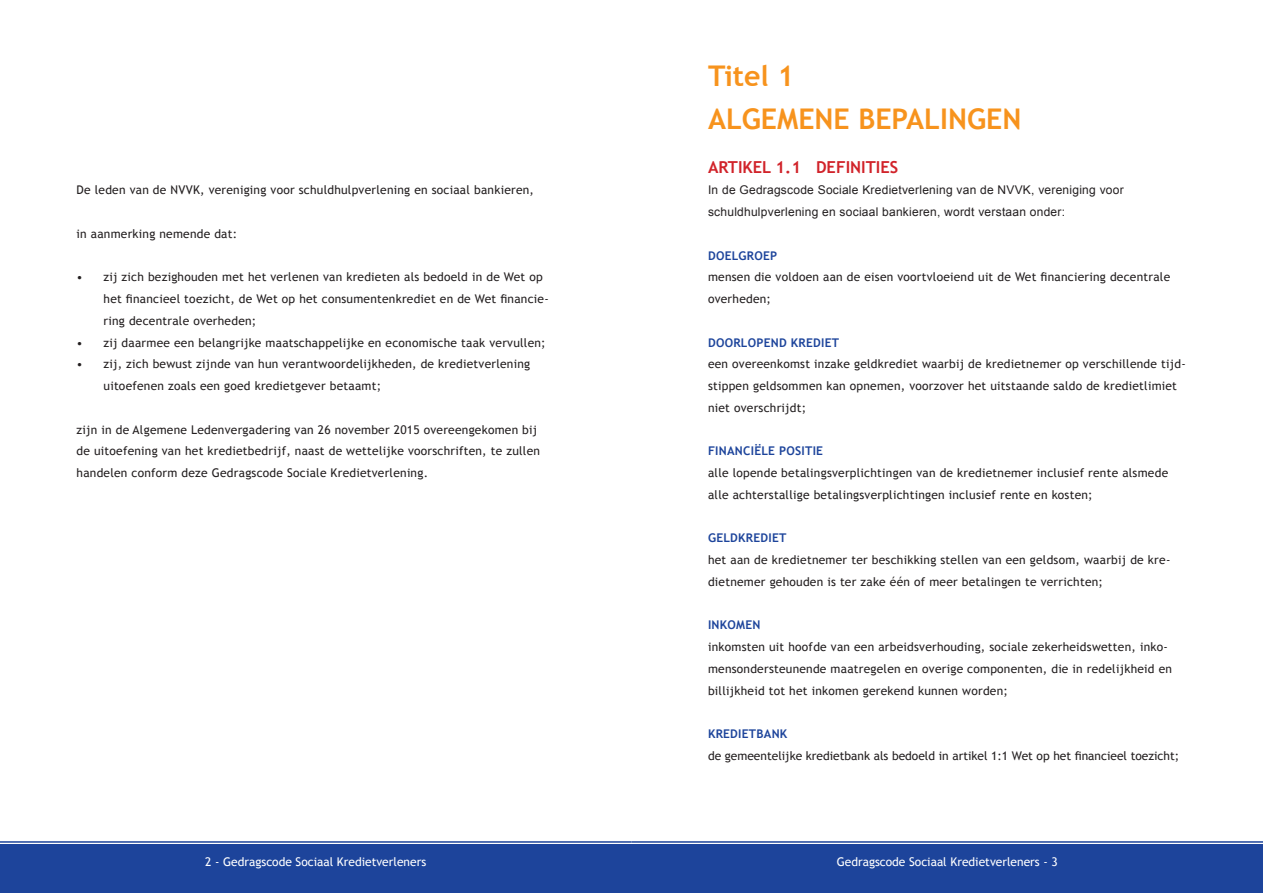
<style>
.page{position:relative;width:1263px;height:893px;background:#fff}
.page>*{position:absolute;margin:0;border:0;box-sizing:border-box;transform-origin:0 0}
.H1__titel{font:700 28.5px/43.5px "Trebuchet MS";color:#f7931d}
.H2__artikel{font:700 16.5px "Trebuchet MS";color:#d1232a}
.PT{font:12px/21.8px "Trebuchet MS";letter-spacing:.02em;color:#231f20}
.PT-2{font:12px/21.8px "Arial";letter-spacing:.02em;color:#231f20}
.PT-3{font:12px "Trebuchet MS";color:#231f20}
.t1{font:12px "Trebuchet MS";color:#fff}
.t2{font:700 12px "Trebuchet MS";letter-spacing:.02em;color:#1d449b}
</style>
<div class="page">
<div style="left:0;top:844px;width:631px;height:49px;background:#1d449b"></div>
<div style="left:631px;top:844px;width:632px;height:49px;background:#1d449b"></div>
<hr style="left:0;top:841px;width:631px;height:2px;background:#1d449b">
<hr style="left:631px;top:841px;width:632px;height:2px;background:#1d449b">
<p class="PT" style="left:77px;top:179px;width:459px">De leden van de NVVK, vereniging voor schuldhulpverlening en sociaal bankieren,</p>
<p class="PT" style="left:77px;top:223px;width:162px">in aanmerking nemende dat:</p>
<p class="PT" style="left:104px;top:266px;width:447px;text-indent:-27px">• zij zich bezighouden met het verlenen van kredieten als bedoeld in de Wet op het financieel toezicht, de Wet op het consumentenkrediet en de Wet financie&shy;ring decentrale overheden;</p>
<p class="PT" style="left:77px;top:332px;width:471px">• zij daarmee een belangrijke maatschappelijke en economische taak vervullen;</p>
<p class="PT" style="left:104px;top:353px;width:428px;text-indent:-27px">• zij, zich bewust zijnde van hun verantwoordelijkheden, de kredietverlening uitoefenen zoals een goed kredietgever betaamt;</p>
<p class="PT" style="left:77px;top:419px;width:465px">zijn in de Algemene Ledenvergadering van 26 november 2015 overeengekomen bij de uitoefening van het kredietbedrijf, naast de wettelijke voorschriften, te zullen handelen conform deze Gedragscode Sociale Kredietverlening.</p>
<p class="H1__titel" style="left:708px;top:54px;width:315px">Titel 1<br>ALGEMENE BEPALINGEN</p>
<p class="H2__artikel" style="left:708px;top:156px;width:192px">ARTIKEL 1.1 DEFINITIES</p>
<p class="PT-2" style="left:708px;top:179px;width:417px">In de Gedragscode Sociale Kredietverlening van de NVVK, vereniging voor schuldhulpverlening en sociaal bankieren, wordt verstaan onder:</p>
<h3 class="t2" style="left:708px;top:248px;width:71px">DOELGROEP</h3>
<p class="PT" style="left:708px;top:266px;width:464px">mensen die voldoen aan de eisen voortvloeiend uit de Wet financiering decentrale overheden;</p>
<h3 class="t2" style="left:708px;top:335px;width:133px">DOORLOPEND KREDIET</h3>
<p class="PT" style="left:708px;top:353px;width:479px">een overeenkomst inzake geldkrediet waarbij de kredietnemer op verschillende tijd&shy;stippen geldsommen kan opnemen, voorzover het uitstaande saldo de kredietlimiet niet overschrijdt;</p>
<h3 class="t2" style="left:708px;top:444px;width:117px">FINANCIËLE POSITIE</h3>
<p class="PT" style="left:708px;top:462px;width:462px">alle lopende betalingsverplichtingen van de kredietnemer inclusief rente alsmede alle achterstallige betalingsverplichtingen inclusief rente en kosten;</p>
<h3 class="t2" style="left:708px;top:531px;width:80px">GELDKREDIET</h3>
<p class="PT" style="left:708px;top:549px;width:464px">het aan de kredietnemer ter beschikking stellen van een geldsom, waarbij de kre&shy;dietnemer gehouden is ter zake één of meer betalingen te verrichten;</p>
<h3 class="t2" style="left:708px;top:618px;width:54px">INKOMEN</h3>
<p class="PT" style="left:708px;top:636px;width:465px">inkomsten uit hoofde van een arbeidsverhouding, sociale zekerheidswetten, inko&shy;mensondersteunende maatregelen en overige componenten, die in redelijkheid en billijkheid tot het inkomen gerekend kunnen worden;</p>
<h3 class="t2" style="left:708px;top:726px;width:81px">KREDIETBANK</h3>
<p class="PT-3" style="left:708px;top:748px;width:473px">de gemeentelijke kredietbank als bedoeld in artikel 1:1 Wet op het financieel toezicht;</p>
<p class="t1" style="left:205px;top:855px;width:222px">2 - Gedragscode Sociaal Kredietverleners</p>
<p class="t1" style="left:837px;top:855px;width:222px">Gedragscode Sociaal Kredietverleners - 3</p>
</div>
